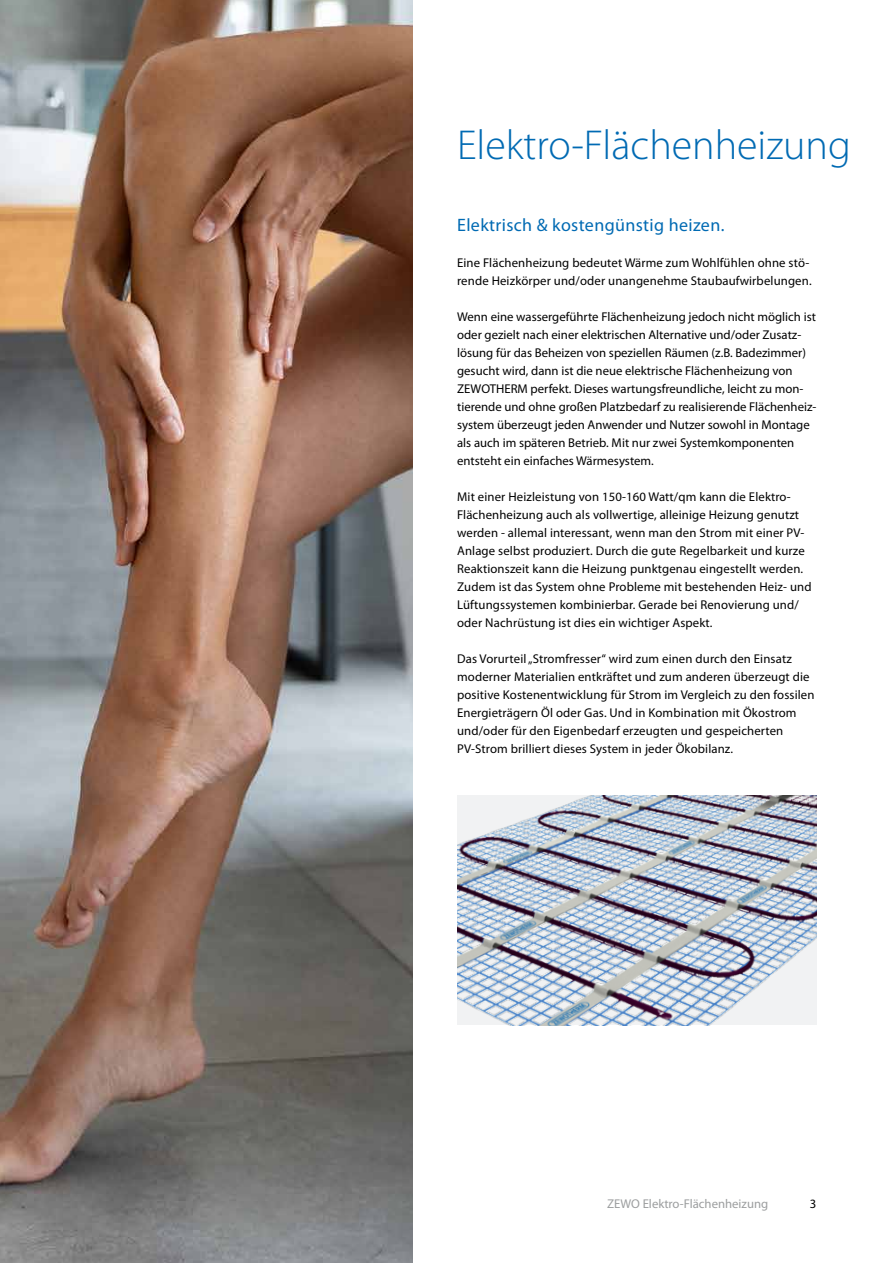
<style>
.page{position:relative;width:893px;height:1263px;background:#fff}
.page>*{position:absolute;margin:0;border:0;box-sizing:border-box;transform-origin:0 0}
.t1{font:300 42px "Myriad Pro";color:#006ab3}
.t2{font:18px "Myriad Pro";letter-spacing:.02em;color:#006ab3}
.t3{font:12.75px/18px "Myriad Pro";letter-spacing:.01em;color:#000}
.t4{font:12.75px "Myriad Pro";color:#9c9e9f}
</style>
<div class="page">
<img style="left:0;top:0;width:412px;height:1263px">
<img style="left:457px;top:795px;width:359px;height:230px">
<h1 class="t1" style="left:457px;top:120px;width:395px">Elektro-Flächenheizung</h1>
<h2 class="t2" style="left:457px;top:214px;width:269px">Elektrisch &amp; kostengünstig heizen.</h2>
<p class="t3" style="left:457px;top:254px;width:356px">Eine Flächenheizung bedeutet Wärme zum Wohlfühlen ohne stö&shy;rende Heizkörper und/oder unangenehme Staubaufwirbelungen.</p>
<p class="t3" style="left:457px;top:308px;width:361px">Wenn eine wassergeführte Flächenheizung jedoch nicht möglich ist oder gezielt nach einer elektrischen Alternative und/oder Zusatz&shy;lösung für das Beheizen von speziellen Räumen (z.B. Badezimmer) gesucht wird, dann ist die neue elektrische Flächenheizung von ZEWOTHERM perfekt. Dieses wartungsfreundliche, leicht zu mon&shy;tierende und ohne großen Platzbedarf zu realisierende Flächenheiz&shy;system überzeugt jeden Anwender und Nutzer sowohl in Montage als auch im späteren Betrieb. Mit nur zwei Systemkomponenten entsteht ein einfaches Wärmesystem.</p>
<p class="t3" style="left:457px;top:488px;width:356px">Mit einer Heizleistung von 150-160 Watt/qm kann die Elektro-Flächenheizung auch als vollwertige, alleinige Heizung genutzt werden - allemal interessant, wenn man den Strom mit einer PV-Anlage selbst produziert. Durch die gute Regelbarkeit und kurze Reaktionszeit kann die Heizung punktgenau eingestellt werden.<br>Zudem ist das System ohne Probleme mit bestehenden Heiz- und Lüftungssystemen kombinierbar. Gerade bei Renovierung und/ oder Nachrüstung ist dies ein wichtiger Aspekt.</p>
<p class="t3" style="left:457px;top:650px;width:359px">Das Vorurteil „Stromfresser“ wird zum einen durch den Einsatz moderner Materialien entkräftet und zum anderen überzeugt die positive Kostenentwicklung für Strom im Vergleich zu den fossilen Energieträgern Öl oder Gas. Und in Kombination mit Ökostrom und/oder für den Eigenbedarf erzeugten und gespeicherten PV-Strom brilliert dieses System in jeder Ökobilanz.</p>
<p class="t4" style="left:607px;top:1195px;width:163px">ZEWO Elektro-Flächenheizung</p>
<p class="t3" style="left:810px;top:1194px;width:8px">3</p>
</div>
